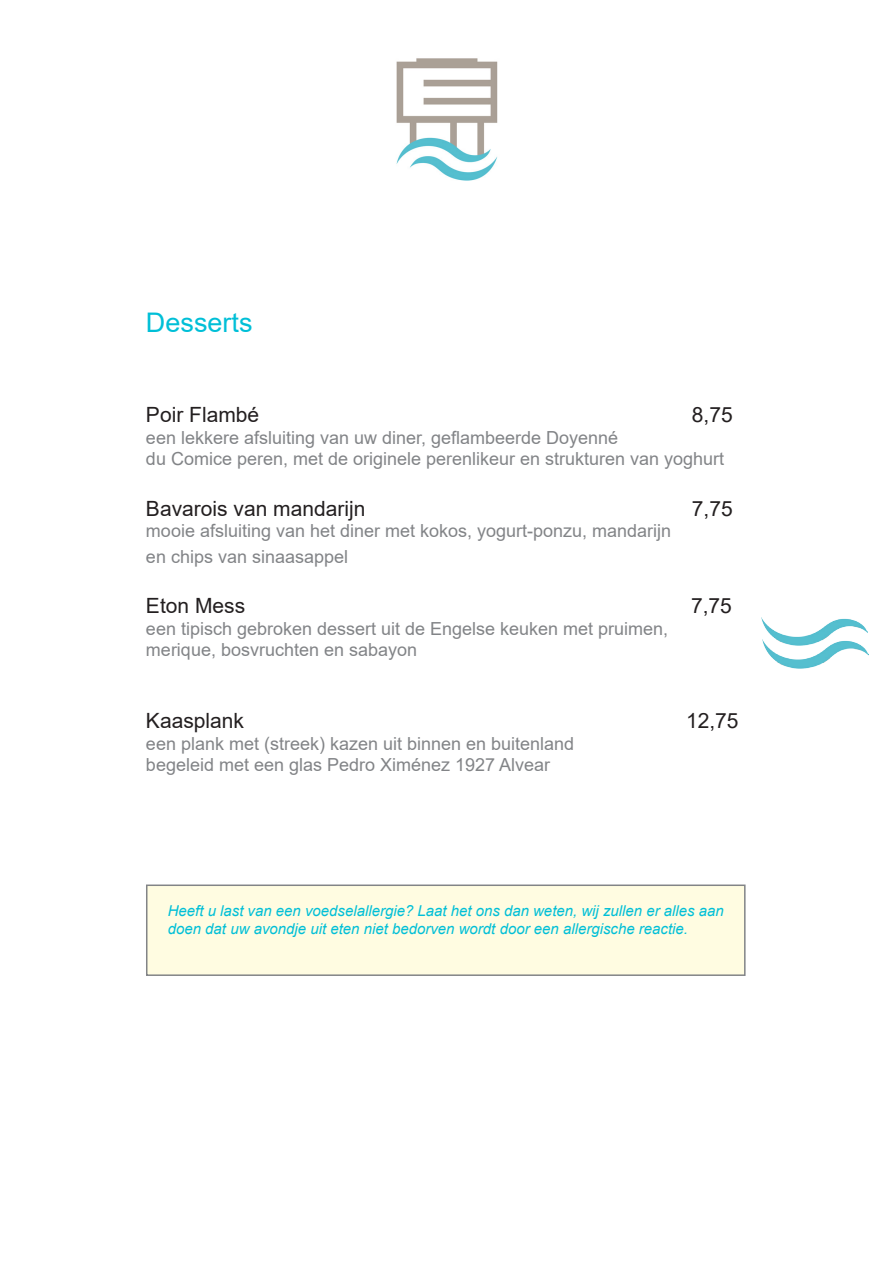
<style>
.page{position:relative;width:893px;height:1263px;background:#fff}
.page>*{position:absolute;margin:0;border:0;box-sizing:border-box;transform-origin:0 0}
.t1{font:27px "Arial";color:#00bfd7}
.t2{font:21px "Arial";color:#231f20}
.t3{font:18px "Arial";color:#828487}
.t4{font:italic 15px/18px "Arial";color:#00bfd7}
</style>
<div class="page">
<img style="left:761px;top:617px;width:106px;height:22px">
<img style="left:396px;top:58px;width:102px;height:123px">
<img style="left:762px;top:639px;width:107px;height:29px">
<div style="left:146px;top:884px;width:600px;height:92px;background:#fffce1;border:2px solid #828487"></div>
<p class="t1" style="left:146px;top:304px;width:108px">Desserts</p>
<p class="t2" style="left:146px;top:400px;width:115px">Poir Flambé</p>
<p class="t2" style="left:692px;top:400px;width:42px">8,75</p>
<p class="t3" style="left:146px;top:425px;width:474px">een lekkere afsluiting van uw diner, geflambeerde Doyenné</p>
<p class="t3" style="left:146px;top:447px;width:580px">du Comice peren, met de originele perenlikeur en strukturen van yoghurt</p>
<p class="t2" style="left:146px;top:494px;width:221px">Bavarois van mandarijn</p>
<p class="t2" style="left:692px;top:494px;width:42px">7,75</p>
<p class="t3" style="left:146px;top:519px;width:527px">mooie afsluiting van het diner met kokos, yogurt-ponzu, mandarijn</p>
<p class="t3" style="left:146px;top:544px;width:204px">en chips van sinaasappel</p>
<p class="t2" style="left:146px;top:591px;width:101px">Eton Mess</p>
<p class="t2" style="left:691px;top:591px;width:42px">7,75</p>
<p class="t3" style="left:146px;top:616px;width:524px">een tipisch gebroken dessert uit de Engelse keuken met pruimen,</p>
<p class="t3" style="left:146px;top:637px;width:273px">merique, bosvruchten en sabayon</p>
<p class="t2" style="left:146px;top:706px;width:100px">Kaasplank</p>
<p class="t2" style="left:686px;top:706px;width:54px">12,75</p>
<p class="t3" style="left:146px;top:731px;width:430px">een plank met (streek) kazen uit binnen en buitenland</p>
<p class="t3" style="left:146px;top:753px;width:406px">begeleid met een glas Pedro Ximénez 1927 Alvear</p>
<p class="t4" style="left:168px;top:902px;width:557px">Heeft u last van een voedselallergie? Laat het ons dan weten, wij zullen er alles aan doen dat uw avondje uit eten niet bedorven wordt door een allergische reactie.</p>
</div>
